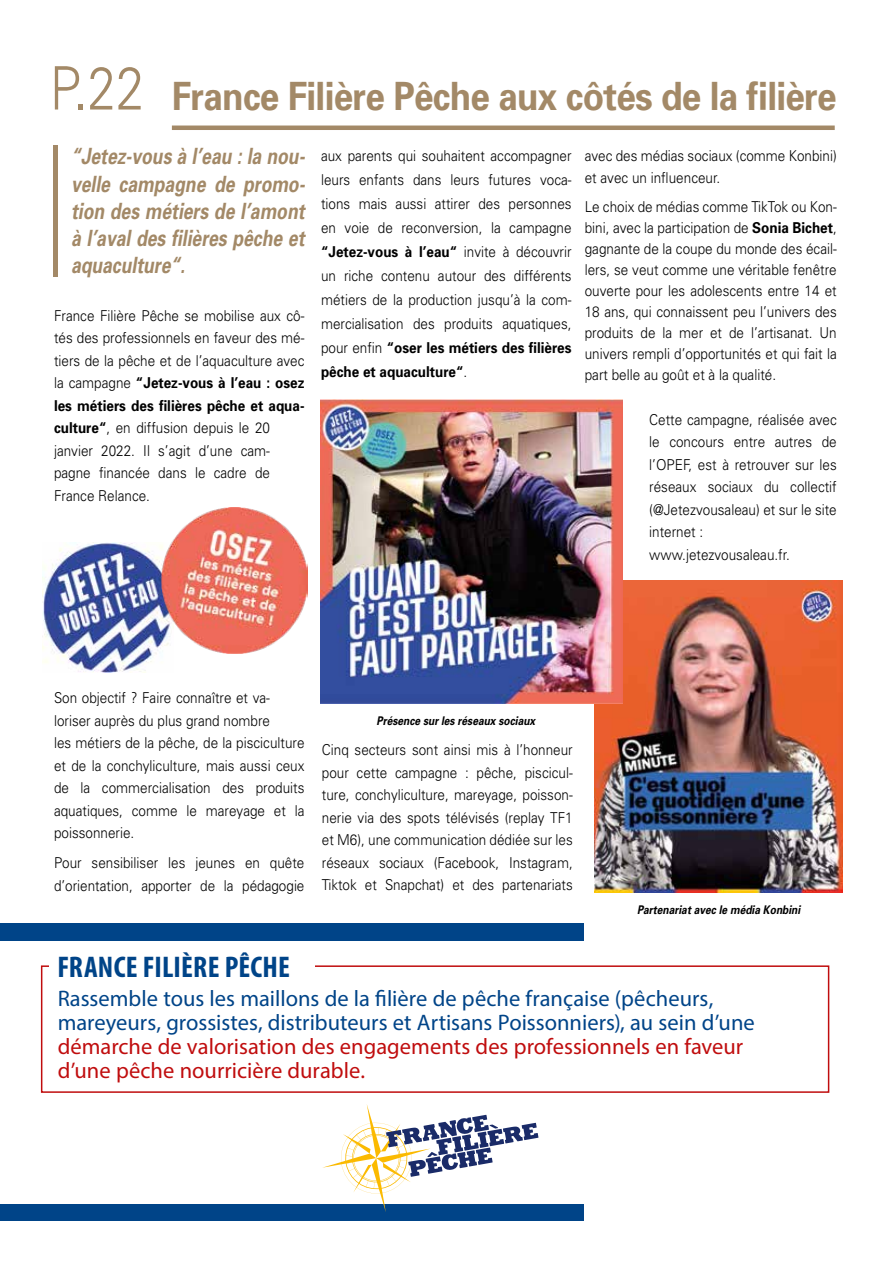
<style>
.page{position:relative;width:893px;height:1263px;background:#fff}
.page>*{position:absolute;margin:0;border:0;box-sizing:border-box;transform-origin:0 0}
.t1{font:700 39px "Univers";letter-spacing:-.02em;color:#a38967;scale:.9 1}
.t2{font:700 condensed 30px "Myriad Pro";letter-spacing:.005em;color:#048}
.t3{font:22.5px/24px "Myriad Pro";color:#048}
.t4{font:22.5px/24px "Myriad Pro";letter-spacing:.005em;color:#c00d0e}
.t5{font:italic 700 22.35px/27px "Univers";color:#a38967;text-align:justify;scale:.78 1}
.t6{font:300 15px/22.5px "Univers";color:#000;scale:.9 1}
.t7{font:italic 700 12px "Univers";color:#000;scale:.85 1}
.s1{font-weight:300;font-size:60px}
.s2{font-weight:700}
</style>
<div class="page">
<img style="left:594px;top:581px;width:248px;height:311px">
<img style="left:320px;top:400px;width:303px;height:303px">
<img style="left:42px;top:543px;width:119px;height:129px">
<img style="left:161px;top:507px;width:147px;height:147px">
<hr style="left:54px;top:145px;width:4px;height:131px;background:#a38967">
<div style="left:41px;top:965px;width:788px;height:128px;border:2px solid #c00d0e"></div>
<div style="left:49px;top:947px;width:265px;height:38px;background:#fff"></div>
<div style="left:0;top:923px;width:584px;height:17px;background:#048"></div>
<div style="left:0;top:1204px;width:584px;height:17px;background:#048"></div>
<svg style="left:322px;top:1104px;width:216px;height:108px"></svg>
<hr style="left:172px;top:126px;width:663px;height:4px;background:#a38967">
<h1 class="t1" style="left:50px;top:71px;width:876px"><span class="s1">P.22</span> France Filière Pêche aux côtés de la filière</h1>
<h3 class="t5" style="left:71px;top:142px;width:301px">“Jetez-vous à l’eau : la nou&shy;velle campagne de promo&shy;tion des métiers de l’amont à l’aval des filières pêche et aquaculture“.</h3>
<p class="t6" style="left:54px;top:303px;width:280px">France Filière Pêche se mobilise aux cô&shy;tés des professionnels en faveur des mé&shy;tiers de la pêche et de l’aquaculture avec la campagne <span class="s2">“Jetez-vous à l’eau : osez les métiers des filières pêche et aqua&shy;culture“</span>, en diffusion depuis le 20 janvier 2022. Il s’agit d’une cam&shy;pagne financée dans le cadre de France Relance.</p>
<p class="t6" style="left:321px;top:143px;width:280px;line-height:24px;text-align:justify">aux parents qui souhaitent accompagner leurs enfants dans leurs futures voca&shy;tions mais aussi attirer des personnes en voie de reconversion, la campagne <span class="s2">“Jetez-vous à l’eau“</span> invite à découvrir un riche contenu autour des différents métiers de la production jusqu’à la com&shy;mercialisation des produits aquatiques, pour enfin <span class="s2">“oser les métiers des filières pêche et aquaculture“</span>.</p>
<p class="t6" style="left:585px;top:144px;width:281px">avec des médias sociaux (comme Konbini) et avec un influenceur.</p>
<p class="t6" style="left:585px;top:195px;width:282px;line-height:21px;text-align:justify">Le choix de médias comme TikTok ou Kon&shy;bini, avec la participation de <span class="s2">Sonia Bichet</span>, gagnante de la coupe du monde des écail&shy;lers, se veut comme une véritable fenêtre ouverte pour les adolescents entre 14 et 18 ans, qui connaissent peu l’univers des produits de la mer et de l’artisanat. Un univers rempli d’opportunités et qui fait la part belle au goût et à la qualité.</p>
<p class="t6" style="left:649px;top:408px;width:210px">Cette campagne, réalisée avec le concours entre autres de l’OPEF, est à retrouver sur les réseaux sociaux du collectif (@Jetezvousaleau) et sur le site internet : www.jetezvousaleau.fr.</p>
<p class="t6" style="left:54px;top:686px;width:280px">Son objectif ? Faire connaître et va&shy;loriser auprès du plus grand nombre<br>les métiers de la pêche, de la pisciculture et de la conchyliculture, mais aussi ceux de la commercialisation des produits aquatiques, comme le mareyage et la poissonnerie.</p>
<p class="t6" style="left:54px;top:851px;width:280px">Pour sensibiliser les jeunes en quête d’orientation, apporter de la pédagogie</p>
<p class="t7" style="left:376px;top:713px;width:188px">Présence sur les réseaux sociaux</p>
<p class="t6" style="left:322px;top:738px;width:280px;text-align:justify">Cinq secteurs sont ainsi mis à l’honneur pour cette campagne : pêche, piscicul&shy;ture, conchyliculture, mareyage, poisson&shy;nerie via des spots télévisés (replay TF1 et M6), une communication dédiée sur les réseaux sociaux (Facebook, Instagram, Tiktok et Snapchat) et des partenariats</p>
<h2 class="t2" style="left:57px;top:949px;width:234px">FRANCE FILIÈRE PÊCHE</h2>
<p class="t7" style="left:637px;top:902px;width:194px">Partenariat avec le média Konbini</p>
<h3 class="t3" style="left:58px;top:986px;width:699px">Rassemble tous les maillons de la filière de pêche française (pêcheurs, mareyeurs, grossistes, distributeurs et Artisans Poissonniers), au sein d’une</h3>
<h3 class="t4" style="left:58px;top:1034px;width:687px">démarche de valorisation des engagements des professionnels en faveur d’une pêche nourricière durable.</h3>
</div>
